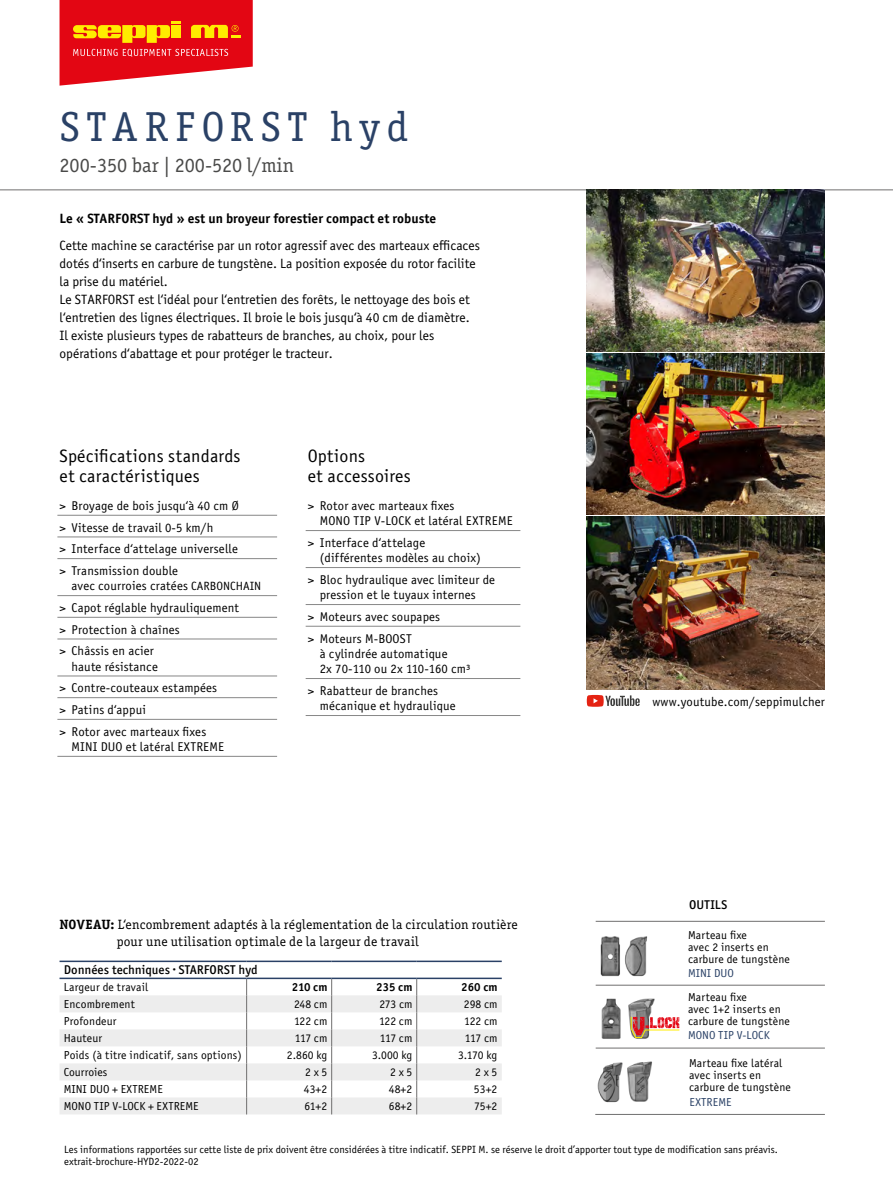
<style>
.page{position:relative;width:893px;height:1191px;background:#fff}
.page>*{position:absolute;margin:0;border:0;box-sizing:border-box;transform-origin:0 0}
.t1{font:42px "Officina Serif ITC";letter-spacing:.15em;color:#2a4166}
.t2{font:20.25px "Officina Serif ITC";color:#4a4a49}
.t3{font:18px/19.5px "Officina Sans Book ITC";letter-spacing:.01em;color:#000}
.t4{font:13.5px/18px "Officina Sans Book ITC";color:#000}
.t5{font:13.5px/16.2px "Officina Serif ITC";letter-spacing:.015em;color:#000}
.t6{font:13.5px "Officina Sans Bold ITC";color:#000}
.t7{font:12.75px/21.8px "Officina Sans Book ITC";letter-spacing:.01em;color:#000}
.t8{font:12.75px "Officina Sans Medium ITC";color:#000}
.t9{font:11.7px/12px "Officina Sans Book ITC";letter-spacing:.01em;color:#000}
.t10{font:11.7px "Officina Sans Book ITC";color:#2a4166}
.t11{font:11.7px "Officina Sans Bold ITC";color:#000}
.t12{font:10.5px/12.6px "Officina Sans Book ITC";color:#000}
.s1{font-size:12px}
.s2{font-weight:700}
</style>
<div class="page">
<hr style="left:0;top:190px;width:893px;height:1px;background:#706f6f">
<svg style="left:60px;top:0;width:193px;height:86px;background:#e93f30"></svg>
<img style="left:587px;top:190px;width:238px;height:161px">
<img style="left:587px;top:353px;width:238px;height:337px">
<hr style="left:596px;top:1047px;width:229px;height:1px;background:#706f6f">
<hr style="left:596px;top:985px;width:229px;height:1px;background:#706f6f">
<hr style="left:596px;top:921px;width:229px;height:1px;background:#706f6f">
<hr style="left:595px;top:1114px;width:230px;height:1px;background:#706f6f">
<img style="left:600px;top:936px;width:48px;height:41px">
<img style="left:601px;top:998px;width:54px;height:41px">
<img style="left:628px;top:1061px;width:24px;height:41px">
<img style="left:597px;top:1062px;width:31px;height:41px">
<svg style="left:630px;top:1016px;width:50px;height:22px"></svg>
<svg style="left:587px;top:695px;width:53px;height:11px"></svg>
<hr style="left:57px;top:515px;width:220px;height:1px;background:#878787">
<hr style="left:57px;top:536px;width:220px;height:1px;background:#878787">
<hr style="left:57px;top:558px;width:220px;height:1px;background:#878787">
<hr style="left:57px;top:595px;width:220px;height:1px;background:#878787">
<hr style="left:57px;top:617px;width:220px;height:1px;background:#878787">
<hr style="left:57px;top:639px;width:220px;height:1px;background:#878787">
<hr style="left:57px;top:675px;width:220px;height:1px;background:#878787">
<hr style="left:57px;top:697px;width:220px;height:1px;background:#878787">
<hr style="left:57px;top:719px;width:220px;height:1px;background:#878787">
<hr style="left:57px;top:756px;width:220px;height:1px;background:#878787">
<hr style="left:306px;top:530px;width:214px;height:1px;background:#878787">
<hr style="left:306px;top:567px;width:214px;height:1px;background:#878787">
<hr style="left:306px;top:604px;width:214px;height:1px;background:#878787">
<hr style="left:306px;top:626px;width:214px;height:1px;background:#878787">
<hr style="left:306px;top:678px;width:214px;height:1px;background:#878787">
<hr style="left:306px;top:715px;width:214px;height:1px;background:#878787">
<svg style="left:60px;top:995px;width:442px;height:119px;fill:#ededed"></svg>
<svg style="left:416px;top:979px;width:1px;height:135px"></svg>
<svg style="left:246px;top:979px;width:1px;height:135px"></svg>
<svg style="left:331px;top:979px;width:1px;height:135px"></svg>
<hr style="left:60px;top:960px;width:187px;height:2px;background:#2a4166">
<hr style="left:247px;top:960px;width:85px;height:2px;background:#2a4166">
<hr style="left:332px;top:960px;width:85px;height:2px;background:#2a4166">
<hr style="left:417px;top:960px;width:85px;height:2px;background:#2a4166">
<hr style="left:60px;top:977px;width:187px;height:2px;background:#2a4166">
<hr style="left:247px;top:977px;width:85px;height:2px;background:#2a4166">
<hr style="left:332px;top:977px;width:85px;height:2px;background:#2a4166">
<hr style="left:417px;top:977px;width:85px;height:2px;background:#2a4166">
<h1 class="t1" style="left:60px;top:100px;width:350px">STARFORST hyd</h1>
<h2 class="t2" style="left:60px;top:152px;width:236px">200-350 bar | 200-520 l/min</h2>
<p class="t6" style="left:60px;top:210px;width:378px">Le « STARFORST hyd » est un broyeur forestier compact et robuste</p>
<p class="t4" style="left:60px;top:236px;width:422px">Cette machine se caractérise par un rotor agressif avec des marteaux efficaces dotés d‘inserts en carbure de tungstène. La position exposée du rotor facilite la prise du matériel.<br>Le STARFORST est l‘idéal pour l‘entretien des forêts, le nettoyage des bois et l‘entretien des lignes électriques. Il broie le bois jusqu‘à 40 cm de diamètre.<br>Il existe plusieurs types de rabatteurs de branches, au choix, pour les opérations d‘abattage et pour protéger le tracteur.</p>
<h3 class="t3" style="left:60px;top:446px;width:183px">Spécifications standards et caractéristiques</h3>
<p class="t7" style="left:60px;top:494px;width:181px">&gt; Broyage de bois jusqu‘à 40 cm Ø &gt; Vitesse de travail 0-5 km/h<br>&gt; Interface d‘attelage universelle &gt; Transmission double</p>
<p class="t7" style="left:60px;top:574px;width:203px;text-indent:12px">avec courroies cratées <span class="s1">CARBONCHAIN </span>&gt; Capot réglable hydrauliquement<br>&gt; Protection à chaînes<br>&gt; Châssis en acier</p>
<p class="t7" style="left:60px;top:655px;width:159px;text-indent:12px">haute résistance<br>&gt; Contre-couteaux estampées &gt; Patins d‘appui<br>&gt; Rotor avec marteaux fixes</p>
<p class="t7" style="left:72px;top:735px;width:154px">MINI DUO et latéral EXTREME</p>
<h3 class="t3" style="left:308px;top:446px;width:105px">Options<br>et accessoires</h3>
<p class="t7" style="left:320px;top:497px;width:195px;line-height:15.3px;text-indent:-12px">&gt; Rotor avec marteaux fixes<br>MONO TIP V-LOCK et latéral EXTREME</p>
<p class="t7" style="left:320px;top:534px;width:163px;line-height:15.3px;text-indent:-12px">&gt; Interface d‘attelage (différentes modèles au choix)</p>
<p class="t7" style="left:308px;top:571px;width:189px;line-height:15.3px;text-align:center">&gt; Bloc hydraulique avec limiteur de pression et le tuyaux internes</p>
<p class="t7" style="left:308px;top:605px;width:134px">&gt; Moteurs avec soupapes &gt; Moteurs M-BOOST</p>
<p class="t7" style="left:320px;top:645px;width:152px;line-height:15.3px">à cylindrée automatique<br>2x 70-110 ou 2x 110-160 cm³</p>
<p class="t7" style="left:320px;top:682px;width:137px;line-height:15.3px;text-indent:-12px">&gt; Rabatteur de branches mécanique et hydraulique</p>
<p class="t7" style="left:652px;top:690px;width:174px">www.youtube.com/seppimulcher</p>
<p class="t8" style="left:689px;top:896px;width:40px">OUTILS</p>
<p class="t5" style="left:117px;top:916px;width:403px;text-indent:-57px"><span class="s2">NOVEAU:</span> L‘encombrement adaptés à la réglementation de la circulation routière pour une utilisation optimale de la largeur de travail</p>
<p class="t9" style="left:688px;top:928px;width:103px">Marteau fixe<br>avec 2 inserts en carbure de tungstène</p>
<p class="t9" style="left:688px;top:990px;width:103px">Marteau fixe<br>avec 1+2 inserts en carbure de tungstène</p>
<p class="t8" style="left:64px;top:961px;width:195px">Données techniques · STARFORST hyd</p>
<p class="t9" style="left:64px;top:980px;width:86px">Largeur de travail</p>
<p class="t11" style="left:292px;top:979px;width:37px">210 cm</p>
<p class="t11" style="left:376px;top:979px;width:38px">235 cm</p>
<p class="t11" style="left:461px;top:979px;width:38px">260 cm</p>
<p class="t9" style="left:64px;top:997px;width:73px">Encombrement</p>
<p class="t9" style="left:294px;top:997px;width:35px">248 cm</p>
<p class="t9" style="left:379px;top:997px;width:35px">273 cm</p>
<p class="t9" style="left:464px;top:997px;width:35px">298 cm</p>
<p class="t9" style="left:64px;top:1014px;width:54px">Profondeur</p>
<p class="t9" style="left:294px;top:1014px;width:35px">122 cm</p>
<p class="t9" style="left:379px;top:1014px;width:35px">122 cm</p>
<p class="t9" style="left:464px;top:1014px;width:35px">122 cm</p>
<p class="t9" style="left:64px;top:1031px;width:40px">Hauteur</p>
<p class="t9" style="left:295px;top:1031px;width:34px">117 cm</p>
<p class="t9" style="left:380px;top:1031px;width:34px">117 cm</p>
<p class="t9" style="left:465px;top:1031px;width:34px">117 cm</p>
<p class="t9" style="left:64px;top:1048px;width:180px">Poids (à titre indicatif, sans options)</p>
<p class="t9" style="left:287px;top:1048px;width:42px">2.860 kg</p>
<p class="t9" style="left:372px;top:1048px;width:42px">3.000 kg</p>
<p class="t9" style="left:458px;top:1048px;width:41px">3.170 kg</p>
<p class="t9" style="left:64px;top:1065px;width:45px">Courroies</p>
<p class="t9" style="left:305px;top:1065px;width:24px">2 x 5</p>
<p class="t9" style="left:390px;top:1065px;width:24px">2 x 5</p>
<p class="t9" style="left:475px;top:1065px;width:24px">2 x 5</p>
<p class="t9" style="left:64px;top:1082px;width:101px">MINI DUO + EXTREME</p>
<p class="t9" style="left:304px;top:1082px;width:25px">43+2</p>
<p class="t9" style="left:389px;top:1082px;width:25px">48+2</p>
<p class="t9" style="left:474px;top:1082px;width:25px">53+2</p>
<p class="t9" style="left:64px;top:1099px;width:137px">MONO TIP V-LOCK + EXTREME</p>
<p class="t9" style="left:304px;top:1099px;width:24px">61+2</p>
<p class="t9" style="left:389px;top:1099px;width:25px">68+2</p>
<p class="t9" style="left:474px;top:1099px;width:25px">75+2</p>
<p class="t10" style="left:688px;top:965px;width:47px">MINI DUO</p>
<p class="t10" style="left:688px;top:1027px;width:83px">MONO TIP V-LOCK</p>
<p class="t9" style="left:689px;top:1057px;width:103px">Marteau fixe latéral avec inserts en carbure de tungstène</p>
<p class="t10" style="left:689px;top:1094px;width:44px">EXTREME</p>
<p class="t12" style="left:64px;top:1142px;width:715px">Les informations rapportées sur cette liste de prix doivent être considérées à titre indicatif. SEPPI M. se réserve le droit d’apporter tout type de modification sans préavis. extrait-brochure-HYD2-2022-02</p>
</div>
